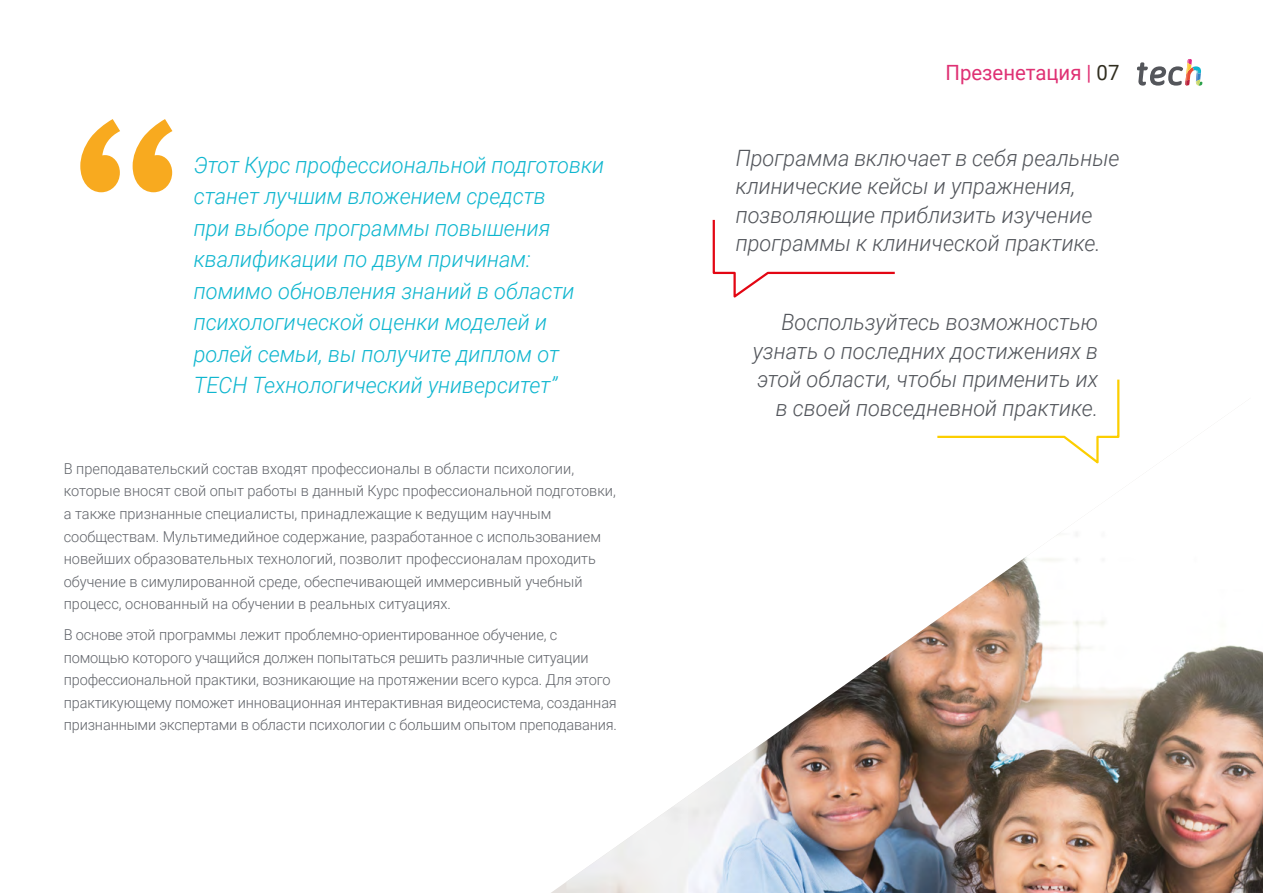
<style>
.page{position:relative;width:1263px;height:893px;background:#fff}
.page>*{position:absolute;margin:0;border:0;box-sizing:border-box;transform-origin:0 0}
.t1{font:italic 300 22.5px/31.5px "Roboto";color:#0fb6cf}
.t2{font:italic 300 22.5px/28.5px "Roboto";color:#52555b}
.t3{font:21px "Roboto";color:#df3174}
.t4{font:300 15px/22.5px "Roboto";color:#61646a}
.s1{color:#e03073}
.s2{color:#312e20}
</style>
<div class="page">
<svg style="left:80px;top:119px;width:92px;height:73px"></svg>
<svg style="left:712px;top:219px;width:183px;height:79px"></svg>
<img style="left:566px;top:532px;width:697px;height:361px">
<svg style="left:1137px;top:59px;width:65px;height:27px"></svg>
<svg style="left:937px;top:379px;width:183px;height:85px"></svg>
<h2 class="t3" style="left:945px;top:57px;width:176px">Презенетаци<span class="s1">я |</span> <span class="s2">07</span></h2>
<p class="t1" style="left:194px;top:148px;width:412px">Этот Курс профессиональной подготовки станет лучшим вложением средств<br>при выборе программы повышения квалификации по двум причинам: помимо обновления знаний в области психологической оценки моделей и ролей семьи, вы получите диплом от TECH Технологический университет’’</p>
<h1 class="t2" style="left:736px;top:143px;width:385px">Программа включает в себя реальные клинические кейсы и упражнения, позволяющие приблизить изучение программы к клинической практике.</h1>
<h1 class="t2" style="left:753px;top:307px;width:347px;text-align:right">Воспользуйтесь возможностью узнать о последних достижениях в этой области, чтобы применить их в своей повседневной практике.</h1>
<p class="t4" style="left:64px;top:457px;width:553px">В преподавательский состав входят профессионалы в области психологии, которые вносят свой опыт работы в данный Курс профессиональной подготовки, а также признанные специалисты, принадлежащие к ведущим научным сообществам. Мультимедийное содержание, разработанное с использованием новейших образовательных технологий, позволит профессионалам проходить обучение в симулированной среде, обеспечивающей иммерсивный учебный процесс, основанный на обучении в реальных ситуациях.</p>
<p class="t4" style="left:64px;top:623px;width:555px">В основе этой программы лежит проблемно-ориентированное обучение, с помощью которого учащийся должен попытаться решить различные ситуации профессиональной практики, возникающие на протяжении всего курса. Для этого практикующему поможет инновационная интерактивная видеосистема, созданная признанными экспертами в области психологии с большим опытом преподавания.</p>
</div>
